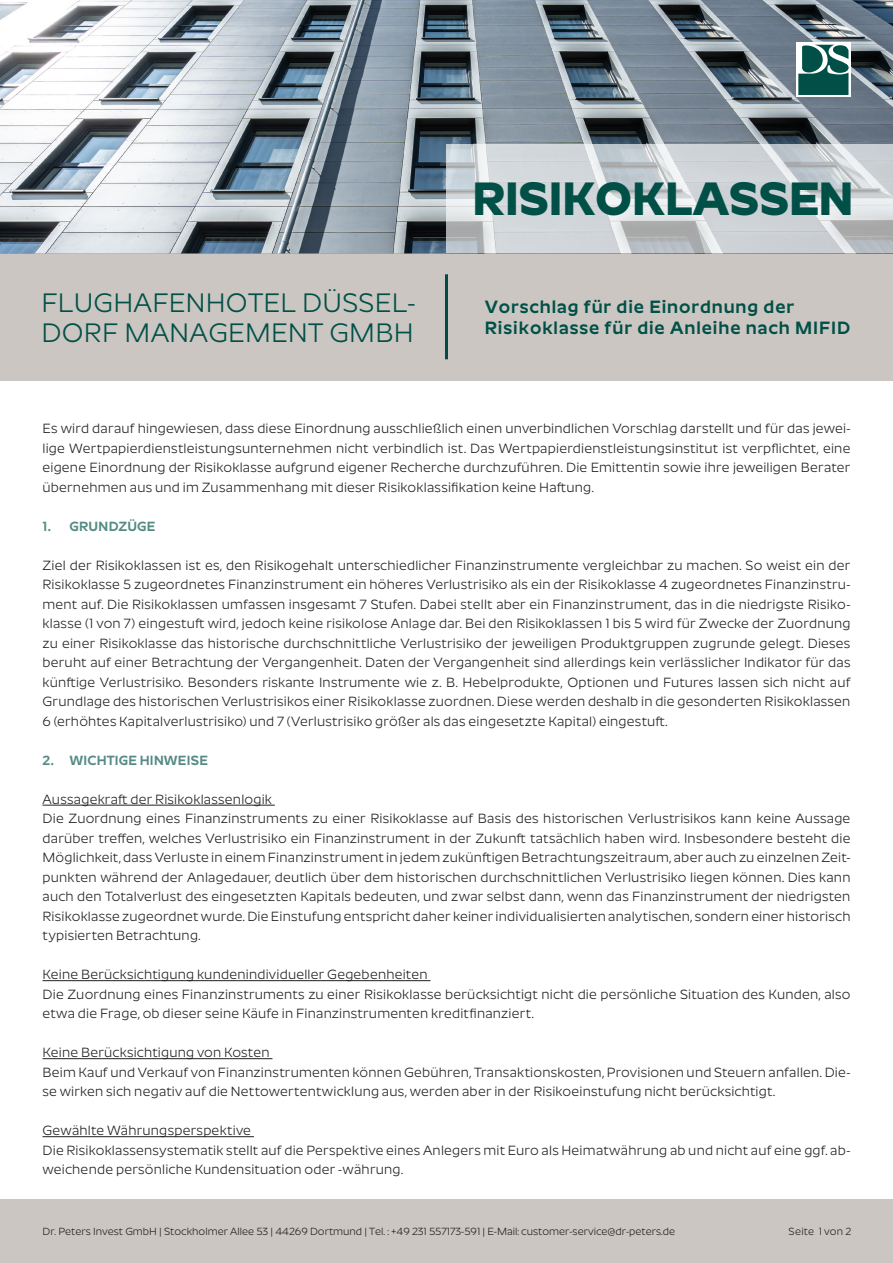
<style>
.page{position:relative;width:893px;height:1263px;background:#fff}
.page>*{position:absolute;margin:0;border:0;box-sizing:border-box;transform-origin:0 0}
.t1{font:700 47.25px "Roundo";color:#005047}
.t2{font:27px/30px "Roundo";letter-spacing:.01em;color:#005047}
.t3{font:600 18px/21.6px "Roundo";letter-spacing:.05em;color:#005047}
.Absatzformat_Fließtext{font:13.5px/19.5px "Roundo";letter-spacing:.015em;color:#231f20;text-align:justify}
.t4{font:600 13.5px "Roundo";letter-spacing:.015em;color:#558b84}
.t5{font:10.5px "Roundo";color:#231f20}
.t6{font:10.5px "Roundo";letter-spacing:.02em;color:#231f20}
</style>
<div class="page">
<div style="left:0;top:1199px;width:893px;height:64px;background:#cbc6c1"></div>
<img style="left:0;top:0;width:893px;height:253px">
<div style="left:796px;top:43px;width:54px;height:54px;background:#fff"></div>
<svg style="left:798px;top:45px;width:51px;height:50px"></svg>
<svg style="left:446px;top:145px;width:447px;height:108px;background:#ced2d6"></svg>
<hr style="left:43px;top:805px;width:232px;height:1px;background:#231f20">
<hr style="left:43px;top:980px;width:387px;height:1px;background:#231f20">
<hr style="left:43px;top:1058px;width:229px;height:1px;background:#231f20">
<hr style="left:43px;top:1136px;width:211px;height:1px;background:#231f20">
<div style="left:0;top:253px;width:893px;height:128px;background:#cbc6c1"></div>
<hr style="left:445px;top:274px;width:3px;height:85px;background:#044b46">
<p class="t1" style="left:473px;top:171px;width:383px">RISIKOKLASSEN</p>
<p class="t2" style="left:41px;top:289px;width:376px">FLUGHAFENHOTEL DÜSSEL-<br>DORF MANAGEMENT GMBH</p>
<p class="t3" style="left:485px;top:297px;width:367px">Vorschlag für die Einordnung der<br>Risikoklasse für die Anleihe nach MIFID</p>
<p class="Absatzformat_Fließtext" style="left:43px;top:420px;width:809px">Es wird darauf hingewiesen, dass diese Einordnung ausschließlich einen unverbindlichen Vorschlag darstellt und für das jewei&shy;lige Wertpapierdienstleistungsunternehmen nicht verbindlich ist. Das Wertpapierdienstleistungsinstitut ist verpflichtet, eine eigene Einordnung der Risikoklasse aufgrund eigener Recherche durchzuführen. Die Emittentin sowie ihre jeweiligen Berater übernehmen aus und im Zusammenhang mit dieser Risikoklassifikation keine Haftung.</p>
<p class="t4" style="left:43px;top:519px;width:114px">1. GRUNDZÜGE</p>
<p class="Absatzformat_Fließtext" style="left:43px;top:556px;width:809px">Ziel der Risikoklassen ist es, den Risikogehalt unterschiedlicher Finanzinstrumente vergleichbar zu machen. So weist ein der Risikoklasse 5 zugeordnetes Finanzinstrument ein höheres Verlustrisiko als ein der Risikoklasse 4 zugeordnetes Finanzinstru&shy;ment auf. Die Risikoklassen umfassen insgesamt 7 Stufen. Dabei stellt aber ein Finanzinstrument, das in die niedrigste Risiko&shy;klasse (1 von 7) eingestuft wird, jedoch keine risikolose Anlage dar. Bei den Risikoklassen 1 bis 5 wird für Zwecke der Zuordnung zu einer Risikoklasse das historische durchschnittliche Verlustrisiko der jeweiligen Produktgruppen zugrunde gelegt. Dieses beruht auf einer Betrachtung der Vergangenheit. Daten der Vergangenheit sind allerdings kein verlässlicher Indikator für das künftige Verlustrisiko. Besonders riskante Instrumente wie z. B. Hebelprodukte, Optionen und Futures lassen sich nicht auf Grundlage des historischen Verlustrisikos einer Risikoklasse zuordnen. Diese werden deshalb in die gesonderten Risikoklassen 6 (erhöhtes Kapitalverlustrisiko) und 7 (Verlustrisiko größer als das eingesetzte Kapital) eingestuft.</p>
<p class="t4" style="left:43px;top:753px;width:167px">2. WICHTIGE HINWEISE</p>
<p class="Absatzformat_Fließtext" style="left:43px;top:790px;width:231px">Aussagekraft der Risikoklassenlogik</p>
<p class="Absatzformat_Fließtext" style="left:43px;top:810px;width:809px">Die Zuordnung eines Finanzinstruments zu einer Risikoklasse auf Basis des historischen Verlustrisikos kann keine Aussage darüber treffen, welches Verlustrisiko ein Finanzinstrument in der Zukunft tatsächlich haben wird. Insbesondere besteht die Möglichkeit, dass Verluste in einem Finanzinstrument in jedem zukünftigen Betrachtungszeitraum, aber auch zu einzelnen Zeit&shy;punkten während der Anlagedauer, deutlich über dem historischen durchschnittlichen Verlustrisiko liegen können. Dies kann auch den Totalverlust des eingesetzten Kapitals bedeuten, und zwar selbst dann, wenn das Finanzinstrument der niedrigsten Risikoklasse zugeordnet wurde. Die Einstufung entspricht daher keiner individualisierten analytischen, sondern einer historisch typisierten Betrachtung.</p>
<p class="Absatzformat_Fließtext" style="left:43px;top:966px;width:387px">Keine Berücksichtigung kundenindividueller Gegebenheiten</p>
<p class="Absatzformat_Fließtext" style="left:43px;top:985px;width:809px">Die Zuordnung eines Finanzinstruments zu einer Risikoklasse berücksichtigt nicht die persönliche Situation des Kunden, also etwa die Frage, ob dieser seine Käufe in Finanzinstrumenten kreditfinanziert.</p>
<p class="Absatzformat_Fließtext" style="left:43px;top:1044px;width:229px">Keine Berücksichtigung von Kosten</p>
<p class="Absatzformat_Fließtext" style="left:43px;top:1063px;width:809px">Beim Kauf und Verkauf von Finanzinstrumenten können Gebühren, Transaktionskosten, Provisionen und Steuern anfallen. Die&shy;se wirken sich negativ auf die Nettowertentwicklung aus, werden aber in der Risikoeinstufung nicht berücksichtigt.</p>
<p class="Absatzformat_Fließtext" style="left:43px;top:1122px;width:210px">Gewählte Währungsperspektive</p>
<p class="Absatzformat_Fließtext" style="left:43px;top:1141px;width:809px">Die Risikoklassensystematik stellt auf die Perspektive eines Anlegers mit Euro als Heimatwährung ab und nicht auf eine ggf. ab&shy;weichende persönliche Kundensituation oder -währung.</p>
<p class="t5" style="left:43px;top:1225px;width:634px">Dr. Peters Invest GmbH | Stockholmer Allee 53 | 44269 Dortmund | Tel. : +49 231 557173-591 | E-Mail: customer-service@dr-peters.de</p>
<p class="t6" style="left:789px;top:1225px;width:64px">Seite 1 von 2</p>
</div>
